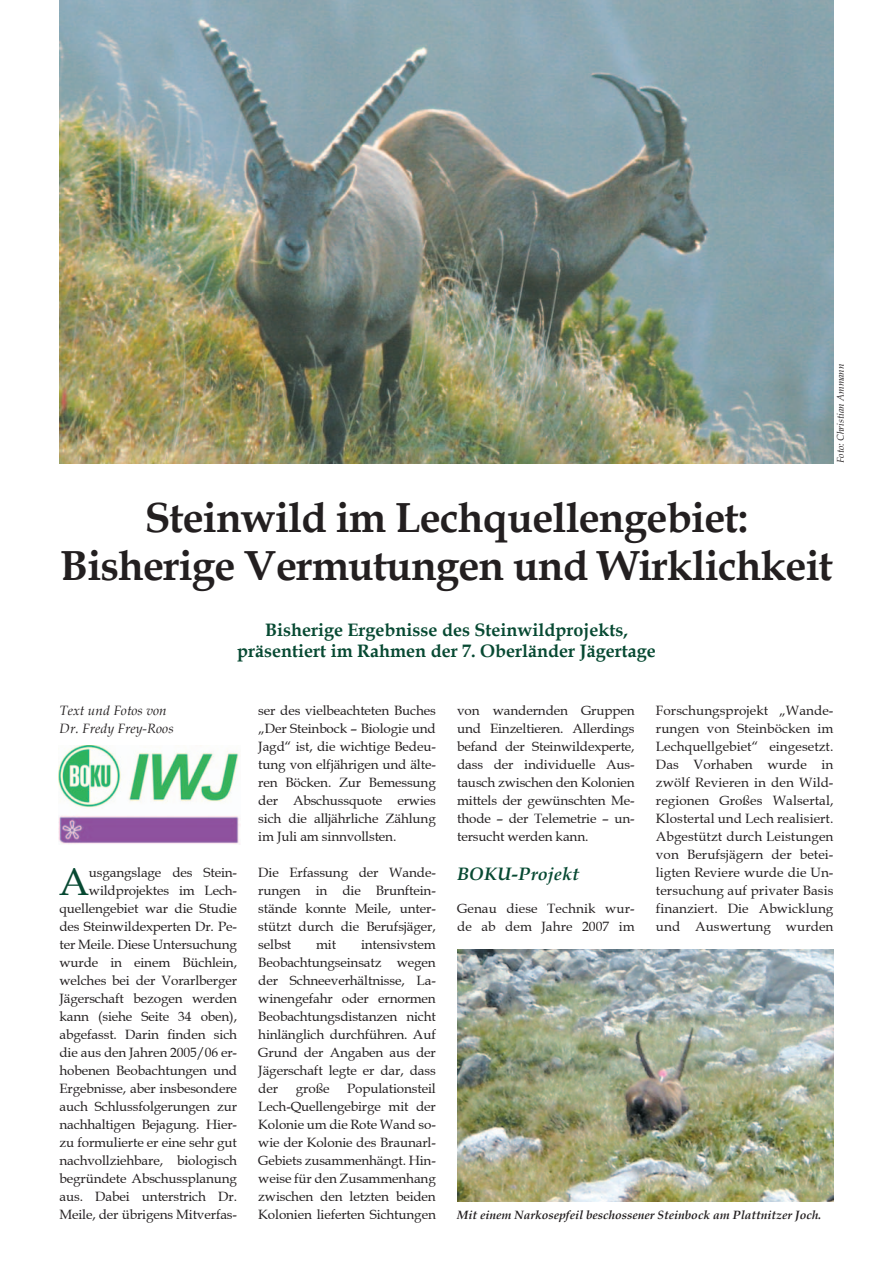
<style>
.page{position:relative;width:893px;height:1263px;background:#fff}
.page>*{position:absolute;margin:0;border:0;box-sizing:border-box;transform-origin:0 0}
.t1{font:700 42px/48px "Book Antiqua";letter-spacing:-.02em;color:#231f20;text-align:center}
.t2{font:39.3px "Book Antiqua";color:#074932}
.t3{font:700 18px/21px "Book Antiqua";color:#074932;text-align:center}
.t4{font:italic 700 18px "Book Antiqua";letter-spacing:.005em;color:#074932}
.t5{font:13.5px/18px "Book Antiqua";letter-spacing:-.01em;color:#231f20;text-align:justify}
.t6{font:italic 13.5px/18px "Book Antiqua";letter-spacing:.005em;color:#231f20}
.t7{font:italic 700 12px "Book Antiqua";color:#231f20}
.t8{font:italic 9.75px "Book Antiqua";color:#231f20}
</style>
<div class="page">
<img style="left:60px;top:0;width:773px;height:463px">
<img style="left:457px;top:949px;width:376px;height:252px">
<img style="left:58px;top:746px;width:182px;height:98px">
<p class="t8" style="left:835px;top:463px;width:101px;rotate:-90deg">Foto: Christian Ammann</p>
<h1 class="t1" style="left:60px;top:494px;width:774px">Steinwild im Lechquellengebiet:<br>Bisherige Vermutungen und Wirklichkeit</h1>
<h3 class="t3" style="left:237px;top:620px;width:420px">Bisherige Ergebnisse des Steinwildprojekts, präsentiert im Rahmen der 7. Oberländer Jägertage</h3>
<p class="t6" style="left:60px;top:702px;width:116px">Text und Fotos von<br>Dr. Fredy Frey-Roos</p>
<p class="t5" style="left:60px;top:863px;width:179px;text-align:right">usgangslage des Stein&shy;wildprojektes im Lech&shy;quellengebiet war die Studie des Steinwildexperten Dr. Pe&shy;ter Meile. Diese Untersuchung wurde in einem Büchlein, welches bei der Vorarlberger<br>Jägerschaft bezogen werden kann (siehe Seite 34 oben), abgefasst. Darin finden sich die aus den Jahren 2005/06 er&shy;hobenen Beobachtungen und<br>Ergebnisse, aber insbesondere auch Schlussfolgerungen zur nachhaltigen Bejagung. Hier&shy;zu formulierte er eine sehr gut nachvollziehbare, biologisch begründete Abschussplanung aus. Dabei unterstrich Dr.<br>Meile, der übrigens Mitverfas-</p>
<h2 class="t2" style="left:59px;top:857px;width:32px">A</h2>
<p class="t5" style="left:258px;top:701px;width:179px">ser des vielbeachteten Buches „Der Steinbock – Biologie und Jagd“ ist, die wichtige Bedeu&shy;tung von elfjährigen und älte&shy;ren Böcken. Zur Bemessung der Abschussquote erwies sich die alljährliche Zählung im Juli am sinnvollsten.</p>
<p class="t5" style="left:258px;top:863px;width:179px">Die Erfassung der Wande&shy;rungen in die Brunftein&shy;stände konnte Meile, unter&shy;stützt durch die Berufsjäger, selbst</p>
<p class="t5" style="left:258px;top:935px;width:179px;text-indent:103px">intensivstem Beobachtungseinsatz wegen der Schneeverhältnisse, La&shy;winengefahr oder ernormen Beobachtungsdistanzen nicht hinlänglich durchführen. Auf Grund der Angaben aus der Jägerschaft legte er dar, dass der</p>
<p class="t5" style="left:316px;top:935px;width:21px">mit</p>
<p class="t5" style="left:258px;top:1079px;width:179px;text-indent:89px">Populationsteil Lech-Quellengebirge mit der Kolonie um die Rote Wand so&shy;wie der Kolonie des Braunarl-Gebiets zusammenhängt. Hin&shy;weise für den Zusammenhang zwischen den letzten beiden Kolonien lieferten Sichtungen</p>
<p class="t5" style="left:296px;top:1079px;width:35px">große</p>
<p class="t5" style="left:457px;top:701px;width:179px">von wandernden Gruppen und Einzeltieren. Allerdings befand der Steinwildexperte, dass der individuelle Aus&shy;tausch zwischen den Kolonien mittels der gewünschten Me&shy;thode – der Telemetrie – un&shy;tersucht werden kann.</p>
<h3 class="t4" style="left:457px;top:863px;width:124px">BOKU-Projekt</h3>
<p class="t5" style="left:457px;top:899px;width:179px">Genau diese Technik wur&shy;de ab dem Jahre 2007 im</p>
<p class="t5" style="left:656px;top:701px;width:179px">Forschungsprojekt „Wande&shy;rungen von Steinböcken im Lechquellgebiet“ eingesetzt.<br>Das Vorhaben wurde in zwölf Revieren in den Wild&shy;regionen Großes Walsertal, Klostertal und Lech realisiert.<br>Abgestützt durch Leistungen von Berufsjägern der betei&shy;ligten Reviere wurde die Un&shy;tersuchung auf privater Basis finanziert. Die Abwicklung und Auswertung wurden</p>
<p class="t7" style="left:457px;top:1208px;width:366px">Mit einem Narkosepfeil beschossener Steinbock am Plattnitzer Joch.</p>
</div>
